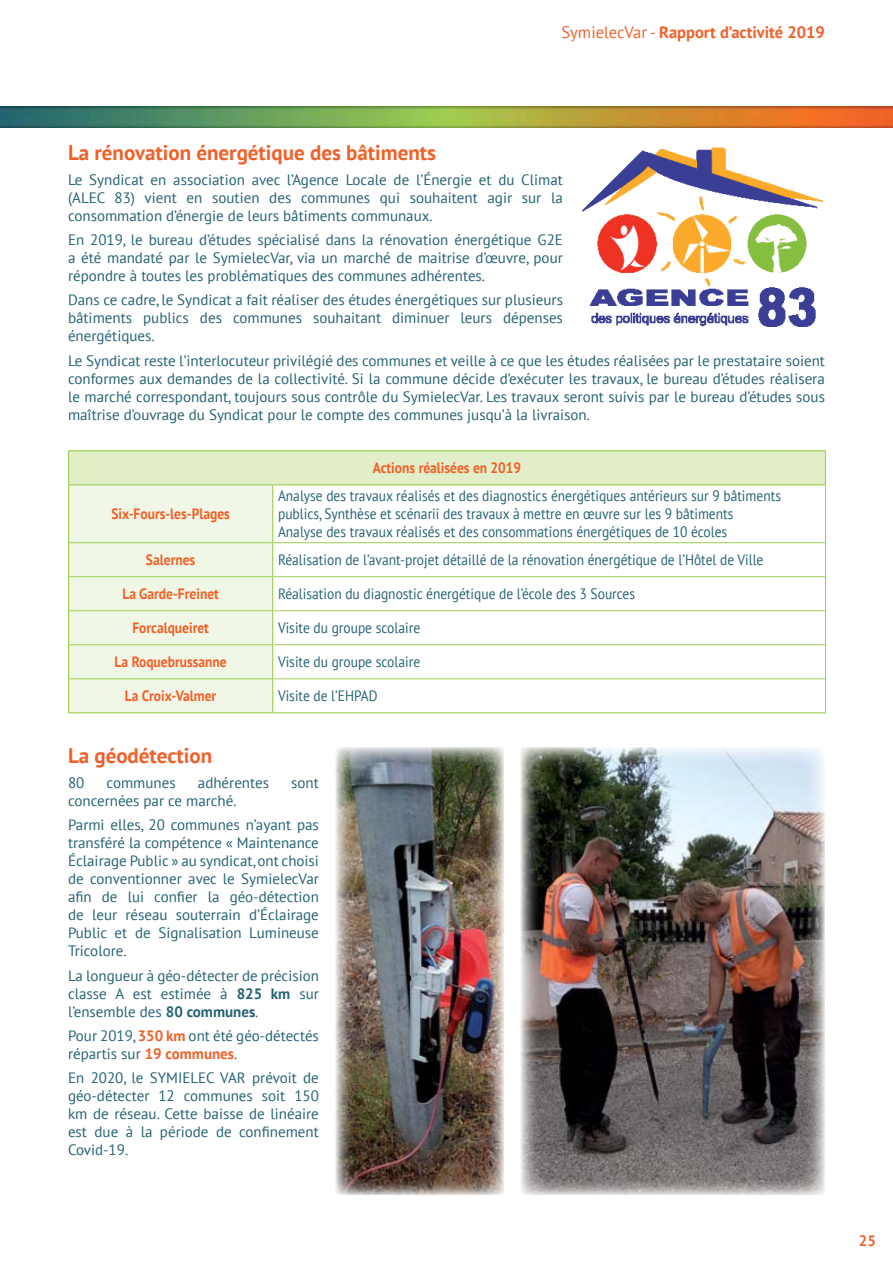
<style>
.page{position:relative;width:893px;height:1263px;background:#fff}
.page>*{position:absolute;margin:0;border:0;box-sizing:border-box;transform-origin:0 0}
.t1{font:700 21px "PT Sans";color:#f16028}
.t2{font:700 16.5px "PT Sans";color:#f16028}
.t3{font:15px/18px "PT Sans";color:#256274;text-align:justify}
.t4{font:15px/18px "PT Sans";color:#256274;scale:.9 1}
.t5{font:700 15px "PT Sans";color:#f16028;scale:.9 1}
.t6{font:700 15px "PT Sans";color:#f16028}
.s1{font-weight:400}
.s2{font-weight:700}
.s3{font-weight:700;color:#f16028}
</style>
<div class="page">
<div style="left:69px;top:451px;width:756px;height:34px;background:#e1eec8"></div>
<div style="left:69px;top:485px;width:203px;height:227px;background:#f1f7e7"></div>
<hr style="left:69px;top:542px;width:203px;height:1px;background:#9ecd50">
<hr style="left:273px;top:542px;width:552px;height:1px;background:#9ecd50">
<hr style="left:69px;top:576px;width:203px;height:1px;background:#9ecd50">
<hr style="left:273px;top:576px;width:552px;height:1px;background:#9ecd50">
<hr style="left:69px;top:610px;width:203px;height:1px;background:#9ecd50">
<hr style="left:273px;top:610px;width:552px;height:1px;background:#9ecd50">
<hr style="left:69px;top:644px;width:203px;height:1px;background:#9ecd50">
<hr style="left:273px;top:644px;width:552px;height:1px;background:#9ecd50">
<hr style="left:69px;top:678px;width:203px;height:1px;background:#9ecd50">
<hr style="left:273px;top:678px;width:552px;height:1px;background:#9ecd50">
<hr style="left:825px;top:485px;width:1px;height:58px;background:#9ecd50">
<hr style="left:825px;top:543px;width:1px;height:34px;background:#9ecd50">
<hr style="left:825px;top:577px;width:1px;height:34px;background:#9ecd50">
<hr style="left:825px;top:611px;width:1px;height:34px;background:#9ecd50">
<hr style="left:825px;top:645px;width:1px;height:34px;background:#9ecd50">
<hr style="left:825px;top:679px;width:1px;height:33px;background:#9ecd50">
<hr style="left:273px;top:712px;width:553px;height:1px;background:#9ecd50">
<hr style="left:68px;top:485px;width:1px;height:58px;background:#9ecd50">
<hr style="left:272px;top:485px;width:1px;height:58px;background:#9ecd50">
<hr style="left:68px;top:543px;width:1px;height:34px;background:#9ecd50">
<hr style="left:272px;top:543px;width:1px;height:34px;background:#9ecd50">
<hr style="left:68px;top:577px;width:1px;height:34px;background:#9ecd50">
<hr style="left:272px;top:577px;width:1px;height:34px;background:#9ecd50">
<hr style="left:68px;top:611px;width:1px;height:34px;background:#9ecd50">
<hr style="left:272px;top:611px;width:1px;height:34px;background:#9ecd50">
<hr style="left:68px;top:645px;width:1px;height:34px;background:#9ecd50">
<hr style="left:272px;top:645px;width:1px;height:34px;background:#9ecd50">
<hr style="left:68px;top:679px;width:1px;height:33px;background:#9ecd50">
<hr style="left:272px;top:679px;width:1px;height:33px;background:#9ecd50">
<hr style="left:68px;top:712px;width:205px;height:1px;background:#9ecd50">
<hr style="left:68px;top:450px;width:205px;height:1px;background:#9ecd50">
<hr style="left:68px;top:451px;width:1px;height:33px;background:#9ecd50">
<hr style="left:273px;top:450px;width:553px;height:1px;background:#9ecd50">
<hr style="left:825px;top:451px;width:1px;height:33px;background:#9ecd50">
<hr style="left:68px;top:484px;width:205px;height:1px;background:#9ecd50">
<hr style="left:273px;top:484px;width:553px;height:1px;background:#9ecd50">
<img style="left:0;top:106px;width:893px;height:22px">
<img style="left:582px;top:147px;width:242px;height:180px">
<img style="left:336px;top:747px;width:168px;height:448px">
<img style="left:521px;top:747px;width:304px;height:448px">
<p class="t2" style="left:561px;top:21px;width:265px"><span class="s1">SymielecVar -</span> Rapport d’activité 2019</p>
<p class="t1" style="left:68px;top:139px;width:370px">La rénovation énergétique des bâtiments</p>
<p class="t3" style="left:68px;top:170px;width:496px">Le Syndicat en association avec l’Agence Locale de l’Énergie et du Climat (ALEC 83) vient en soutien des communes qui souhaitent agir sur la consommation d’énergie de leurs bâtiments communaux.</p>
<p class="t3" style="left:68px;top:230px;width:496px">En 2019, le bureau d’études spécialisé dans la rénovation énergétique G2E a été mandaté par le SymielecVar, via un marché de maitrise d’œuvre, pour répondre à toutes les problématiques des communes adhérentes.</p>
<p class="t3" style="left:68px;top:291px;width:496px">Dans ce cadre, le Syndicat a fait réaliser des études énergétiques sur plusieurs bâtiments publics des communes souhaitant diminuer leurs dépenses énergétiques.</p>
<p class="t3" style="left:68px;top:351px;width:758px">Le Syndicat reste l’interlocuteur privilégié des communes et veille à ce que les études réalisées par le prestataire soient conformes aux demandes de la collectivité. Si la commune décide d’exécuter les travaux, le bureau d’études réalisera le marché correspondant, toujours sous contrôle du SymielecVar. Les travaux seront suivis par le bureau d’études sous maîtrise d’ouvrage du Syndicat pour le compte des communes jusqu’à la livraison.</p>
<p class="t5" style="left:373px;top:458px;width:166px">Actions réalisées en 2019</p>
<p class="t5" style="left:111px;top:504px;width:133px">Six-Fours-les-Plages</p>
<p class="t4" style="left:278px;top:487px;width:560px">Analyse des travaux réalisés et des diagnostics énergétiques antérieurs sur 9 bâtiments publics, Synthèse et scénarii des travaux à mettre en œuvre sur les 9 bâtiments</p>
<p class="t4" style="left:278px;top:523px;width:501px">Analyse des travaux réalisés et des consommations énergétiques de 10 écoles</p>
<p class="t5" style="left:146px;top:550px;width:56px">Salernes</p>
<p class="t4" style="left:278px;top:551px;width:541px">Réalisation de l’avant-projet détaillé de la rénovation énergétique de l’Hôtel de Ville</p>
<p class="t5" style="left:122px;top:584px;width:109px">La Garde-Freinet</p>
<p class="t4" style="left:278px;top:585px;width:398px">Réalisation du diagnostic énergétique de l’école des 3 Sources</p>
<p class="t5" style="left:132px;top:618px;width:87px">Forcalqueiret</p>
<p class="t4" style="left:278px;top:619px;width:159px">Visite du groupe scolaire</p>
<p class="t5" style="left:115px;top:652px;width:126px">La Roquebrussanne</p>
<p class="t4" style="left:278px;top:653px;width:159px">Visite du groupe scolaire</p>
<p class="t5" style="left:125px;top:686px;width:103px">La Croix-Valmer</p>
<p class="t4" style="left:278px;top:687px;width:112px">Visite de l’EHPAD</p>
<p class="t1" style="left:68px;top:742px;width:146px">La géodétection</p>
<p class="t3" style="left:68px;top:773px;width:18px">80</p>
<p class="t3" style="left:107px;top:773px;width:71px">communes</p>
<p class="t3" style="left:198px;top:773px;width:73px">adhérentes</p>
<p class="t3" style="left:291px;top:773px;width:29px">sont</p>
<p class="t3" style="left:68px;top:791px;width:170px">concernées par ce marché.</p>
<p class="t3" style="left:68px;top:815px;width:252px">Parmi elles, 20 communes n’ayant pas transféré la compétence « Maintenance Éclairage Public » au syndicat, ont choisi de conventionner avec le SymielecVar afin de lui confier la géo-détection de leur réseau souterrain d’Éclairage Public et de Signalisation Lumineuse Tricolore.</p>
<p class="t3" style="left:68px;top:966px;width:252px">La longueur à géo-détecter de précision classe A est estimée à <span class="s2">825 km</span> sur l’ensemble des <span class="s2">80 communes</span>.</p>
<p class="t3" style="left:68px;top:1026px;width:252px">Pour 2019, <span class="s3">350 km</span> ont été géo-détectés répartis sur <span class="s3">19 communes</span>.</p>
<p class="t3" style="left:68px;top:1069px;width:252px">En 2020, le SYMIELEC VAR prévoit de géo-détecter 12 communes soit 150 km de réseau. Cette baisse de linéaire est due à la période de confinement Covid-19.</p>
<p class="t6" style="left:859px;top:1231px;width:19px">25</p>
</div>
